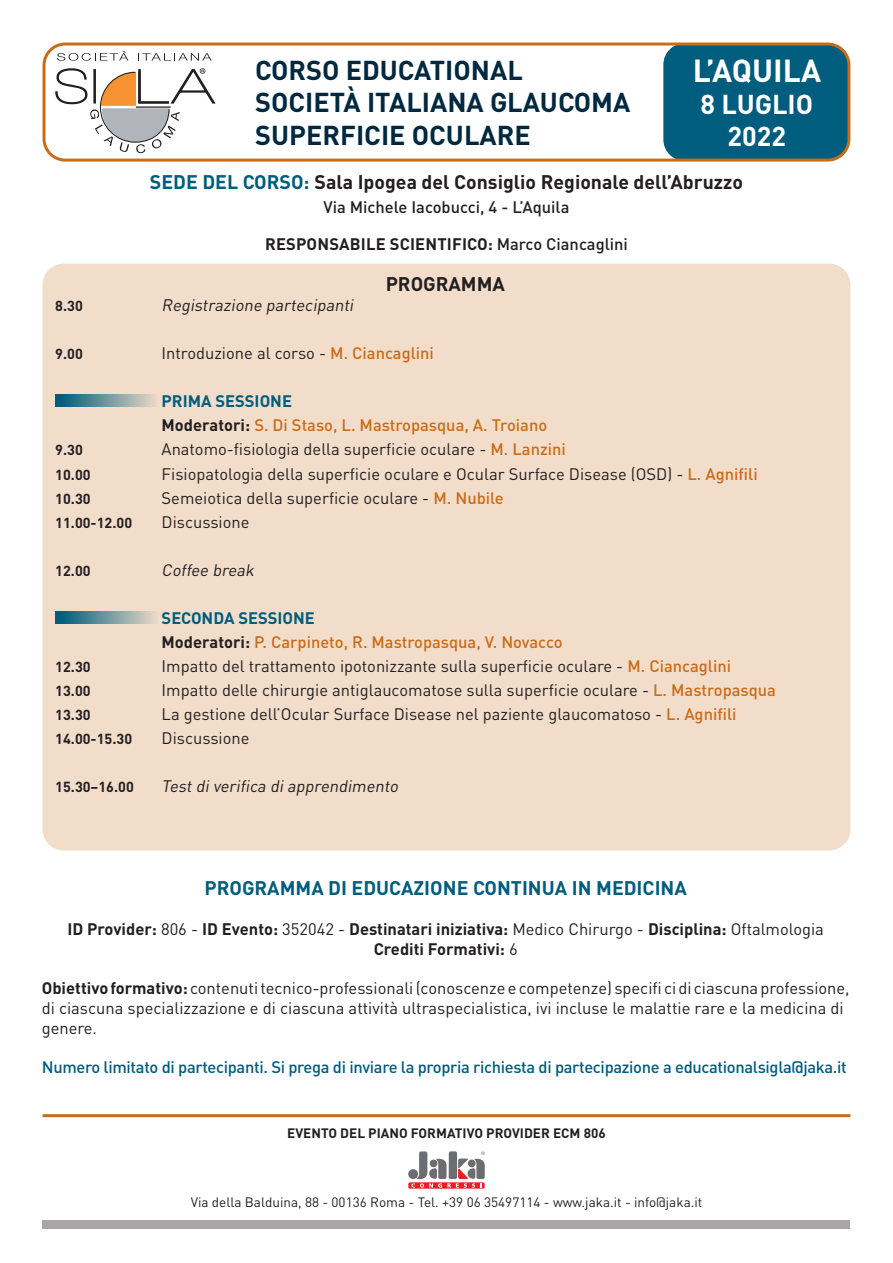
<style>
.page{position:relative;width:893px;height:1263px;background:#fff}
.page>*{position:absolute;margin:0;border:0;box-sizing:border-box;transform-origin:0 0}
.t1{font:700 31.5px "DIN Pro";color:#fff}
.t2{font:700 27px/32.4px "DIN Pro";color:#00293f}
.t3{font:700 27px/32.4px "DIN Pro";color:#fff;text-align:center}
.t4{font:700 19.5px "DIN Pro";color:#231f20}
.t5{font:700 19.5px "DIN Pro";color:#005d7d}
.t6{font:16.5px/19.8px "DIN Pro";color:#231f20}
.t7{font:700 16.5px/19.8px "DIN Pro";color:#231f20;text-align:center}
.t8{font:500 16.5px/24px "DIN Pro";color:#ca6c17}
.t9{font:500 16.5px "DIN Pro";letter-spacing:-.02em;color:#005d7d}
.t10{font:italic 16.5px "DIN Pro";color:#231f20}
.t11{font:500 16.5px "DIN Pro";color:#231f20}
.t12{font:700 14.4px "DIN Pro";color:#231f20}
.t13{font:13.5px "DIN Pro";color:#231f20}
.t14{font:700 13.5px "DIN Pro";color:#231f20}
.s1{color:#005d7d}
.s2{font-weight:500}
.s3{font-weight:500;color:#ca6c17}
.s4{font-weight:700;color:#005d7d}
.s5{font-weight:700;color:#231f20}
.s6{font-weight:400}
.s7{font-weight:700}
</style>
<div class="page">
<div style="left:663px;top:43px;width:187px;height:118px;background:#005d7d;border-radius:21px"></div>
<div style="left:43px;top:43px;width:807px;height:119px;border:3px solid #ca6c17;border-radius:21px"></div>
<svg style="left:138px;top:53px;width:74px;height:8px"></svg>
<svg style="left:57px;top:51px;width:71px;height:10px"></svg>
<svg style="left:55px;top:68px;width:161px;height:85px"></svg>
<div style="left:43px;top:264px;width:807px;height:586px;background:#f2ddcb;border-radius:21px"></div>
<svg style="left:55px;top:395px;width:101px;height:12px"></svg>
<svg style="left:55px;top:611px;width:101px;height:13px"></svg>
<div style="left:43px;top:1220px;width:807px;height:9px;background:#a8a6a6"></div>
<div style="left:408px;top:1169px;width:10px;height:10px;background:#6c6d70;border-radius:50%"></div>
<div style="left:408px;top:1182px;width:77px;height:6px;background:#ee1d23;border-radius:2px"></div>
<svg style="left:411px;top:1151px;width:74px;height:36px"></svg>
<hr style="left:43px;top:1114px;width:807px;height:3px;background:#ca6c17">
<h2 class="t2" style="left:255px;top:53px;width:377px">CORSO EDUCATIONAL<br>SOCIETÀ ITALIANA GLAUCOMA<br>SUPERFICIE OCULARE</h2>
<h1 class="t1" style="left:693px;top:49px;width:130px">L’AQUILA</h1>
<h2 class="t3" style="left:701px;top:87px;width:114px">8 LUGLIO<br>2022</h2>
<p class="t4" style="left:150px;top:169px;width:595px"><span class="s1">SEDE DEL CORSO:</span> Sala Ipogea del Consiglio Regionale dell’Abruzzo</p>
<p class="t11" style="left:323px;top:196px;width:247px">Via Michele Iacobucci, 4 - L’Aquila</p>
<p class="t7" style="left:265px;top:234px;width:364px">RESPONSABILE SCIENTIFICO: <span class="s2">Marco Ciancaglini</span></p>
<p class="t4" style="left:386px;top:271px;width:121px">PROGRAMMA</p>
<p class="t12" style="left:55px;top:296px;width:29px">8.30</p>
<p class="t10" style="left:162px;top:294px;width:197px">Registrazione partecipanti</p>
<p class="t12" style="left:55px;top:344px;width:29px">9.00</p>
<p class="t6" style="left:162px;top:343px;width:274px">Introduzione al corso - <span class="s3">M. Ciancaglini</span></p>
<p class="t8" style="left:162px;top:389px;width:387px"><span class="s4">PRIMA SESSIONE<br></span><span class="s5">Moderatori:</span> S. Di Staso, L. Mastropasqua, A. Troiano</p>
<p class="t12" style="left:55px;top:440px;width:29px">9.30</p>
<p class="t6" style="left:162px;top:439px;width:406px">Anatomo-fisiologia della superficie oculare - <span class="s3">M. Lanzini</span></p>
<p class="t12" style="left:55px;top:464px;width:37px">10.00</p>
<p class="t6" style="left:162px;top:463px;width:598px">Fisiopatologia della superficie oculare e Ocular Surface Disease (OSD) - <span class="s3">L. Agnifili</span></p>
<p class="t12" style="left:55px;top:489px;width:37px">10.30</p>
<p class="t6" style="left:162px;top:487px;width:344px">Semeiotica della superficie oculare - <span class="s3">M. Nubile</span></p>
<p class="t12" style="left:55px;top:513px;width:78px">11.00-12.00</p>
<p class="t6" style="left:162px;top:511px;width:89px">Discussione</p>
<p class="t12" style="left:55px;top:561px;width:37px">12.00</p>
<p class="t10" style="left:162px;top:558px;width:97px">Coffee break</p>
<p class="t8" style="left:162px;top:605px;width:402px"><span class="s4">SECONDA SESSIONE<br></span><span class="s5">Moderatori:</span> P. Carpineto, R. Mastropasqua, V. Novacco</p>
<p class="t12" style="left:55px;top:657px;width:37px">12.30</p>
<p class="t6" style="left:162px;top:655px;width:571px">Impatto del trattamento ipotonizzante sulla superficie oculare - <span class="s3">M. Ciancaglini</span></p>
<p class="t12" style="left:55px;top:681px;width:37px">13.00</p>
<p class="t6" style="left:162px;top:679px;width:616px">Impatto delle chirurgie antiglaucomatose sulla superficie oculare - <span class="s3">L. Mastropasqua</span></p>
<p class="t12" style="left:55px;top:705px;width:37px">13.30</p>
<p class="t6" style="left:162px;top:703px;width:576px">La gestione dell’Ocular Surface Disease nel paziente glaucomatoso - <span class="s3">L. Agnifili</span></p>
<p class="t12" style="left:55px;top:729px;width:78px">14.00-15.30</p>
<p class="t6" style="left:162px;top:727px;width:89px">Discussione</p>
<p class="t12" style="left:55px;top:777px;width:80px">15.30–16.00</p>
<p class="t10" style="left:162px;top:775px;width:241px">Testdiverifica diapprendimento</p>
<p class="t5" style="left:205px;top:875px;width:484px">PROGRAMMA DI EDUCAZIONE CONTINUA IN MEDICINA</p>
<p class="t7" style="left:68px;top:918px;width:758px">ID Provider: <span class="s6">806 -</span> ID Evento: <span class="s6">352042 -</span> Destinatari iniziativa: <span class="s6">Medico Chirurgo -</span> Disciplina: <span class="s6">Oftalmologia<br></span>Crediti Formativi: <span class="s6">6</span></p>
<p class="t6" style="left:42px;top:978px;width:809px"><span class="s7">Obiettivo formativo:</span> contenuti tecnico-professionali (conoscenze e competenze) specifi ci di ciascuna professione, di ciascuna specializzazione e di ciascuna attività ultraspecialistica, ivi incluse le malattie rare e la medicina di genere.</p>
<p class="t9" style="left:42px;top:1056px;width:807px">Numero limitato di partecipanti. Si prega di inviare la propria richiesta di partecipazione a educationalsigla@jaka.it</p>
<p class="t14" style="left:287px;top:1123px;width:320px">EVENTO DEL PIANO FORMATIVO PROVIDER ECM 806</p>
<p class="t13" style="left:191px;top:1193px;width:513px">Via della Balduina, 88 - 00136 Roma - Tel. +39 06 35497114 - www.jaka.it - info@jaka.it</p>
</div>
